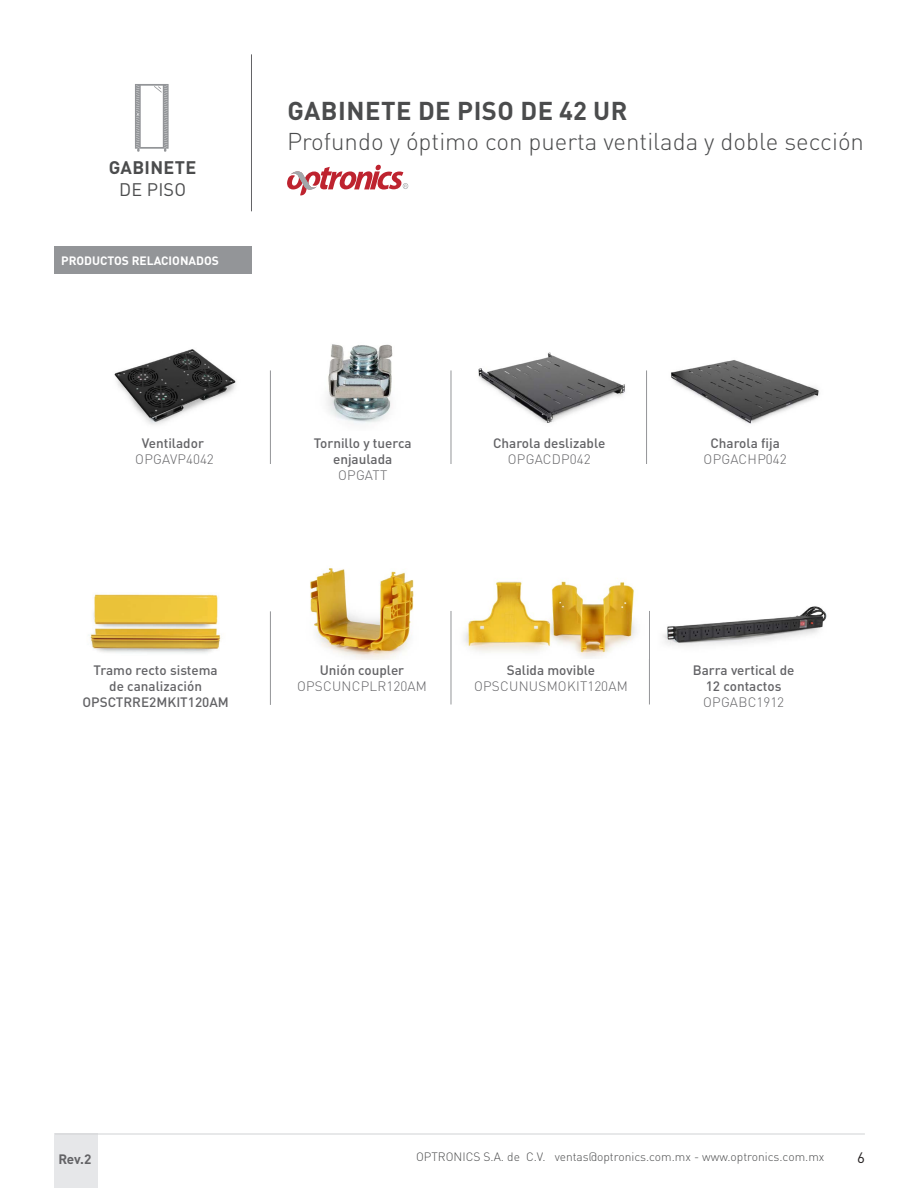
<style>
.page{position:relative;width:918px;height:1188px;background:#fff}
.page>*{position:absolute;margin:0;border:0;box-sizing:border-box;transform-origin:0 0}
.t1{font:700 25.5px "DIN Pro";letter-spacing:.02em;color:#4b4c4d}
.t2{font:300 24px "DIN Pro";color:#4b4c4d}
.t3{font:700 18px "DIN Pro";letter-spacing:.02em;color:#4b4c4d}
.t4{font:18px "DIN Pro";letter-spacing:.01em;color:#4b4c4d}
.t5{font:15px "DIN Pro";color:#231f20}
.t6{font:500 13.5px/16.2px "DIN Pro";color:#636366;text-align:center}
.t7{font:300 13.5px "DIN Pro";letter-spacing:.02em;color:#636366}
.t8{font:700 13.5px "DIN Pro";color:#636366}
.t9{font:300 12px "DIN Pro";color:#4b4c4d}
.t10{font:700 12px "DIN Pro";color:#fff}
</style>
<div class="page">
<div style="left:54px;top:1134px;width:44px;height:54px;background:#e6e7e9"></div>
<hr style="left:55px;top:1134px;width:810px;height:1px;background:#d1d2d4">
<svg style="left:135px;top:84px;width:34px;height:68px"></svg>
<hr style="left:251px;top:54px;width:1px;height:157px;background:#636366">
<svg style="left:287px;top:165px;width:121px;height:30px"></svg>
<div style="left:54px;top:247px;width:198px;height:27px;background:#939598"></div>
<hr style="left:270px;top:370px;width:1px;height:94px;background:#939598">
<hr style="left:270px;top:611px;width:1px;height:94px;background:#939598">
<hr style="left:451px;top:370px;width:1px;height:94px;background:#939598">
<hr style="left:451px;top:611px;width:1px;height:93px;background:#939598">
<hr style="left:646px;top:370px;width:1px;height:94px;background:#939598">
<hr style="left:649px;top:611px;width:1px;height:93px;background:#939598">
<img style="left:114px;top:349px;width:122px;height:76px">
<img style="left:478px;top:352px;width:147px;height:71px">
<img style="left:671px;top:360px;width:148px;height:64px">
<img style="left:327px;top:344px;width:66px;height:80px">
<img style="left:310px;top:568px;width:104px;height:92px">
<img style="left:464px;top:578px;width:172px;height:80px">
<img style="left:89px;top:594px;width:132px;height:59px">
<img style="left:662px;top:606px;width:165px;height:40px">
<h3 class="t3" style="left:109px;top:153px;width:89px">GABINETE</h3>
<h3 class="t4" style="left:119px;top:177px;width:68px">DE PISO</h3>
<p class="t10" style="left:61px;top:250px;width:159px">PRODUCTOS RELACIONADOS</p>
<p class="t6" style="left:142px;top:433px;width:64px">Ventilador</p>
<p class="t7" style="left:135px;top:449px;width:80px">OPGAVP4042</p>
<h1 class="t1" style="left:287px;top:89px;width:342px">GABINETE DE PISO DE 42 UR</h1>
<h2 class="t2" style="left:287px;top:123px;width:578px">Profundo y óptimo con puerta ventilada y doble sección</h2>
<p class="t6" style="left:314px;top:433px;width:99px">Tornillo y tuerca enjaulada</p>
<p class="t7" style="left:338px;top:465px;width:51px">OPGATT</p>
<p class="t6" style="left:493px;top:433px;width:114px">Charola deslizable</p>
<p class="t7" style="left:508px;top:449px;width:84px">OPGACDP042</p>
<p class="t6" style="left:710px;top:433px;width:71px">Charola fija</p>
<p class="t7" style="left:704px;top:449px;width:85px">OPGACHP042</p>
<p class="t6" style="left:320px;top:660px;width:86px">Unión coupler</p>
<p class="t7" style="left:297px;top:676px;width:131px">OPSCUNCPLR120AM</p>
<p class="t6" style="left:83px;top:660px;width:148px">Tramo recto sistema<br>de canalización<br>OPSCTRRE2MKIT120AM</p>
<p class="t6" style="left:507px;top:660px;width:90px">Salida movible</p>
<p class="t7" style="left:474px;top:676px;width:155px">OPSCUNUSMOKIT120AM</p>
<p class="t6" style="left:693px;top:660px;width:103px">Barra vertical de<br>12 contactos</p>
<p class="t7" style="left:703px;top:692px;width:83px">OPGABC1912</p>
<p class="t8" style="left:58px;top:1148px;width:34px">Rev.2</p>
<p class="t9" style="left:416px;top:1147px;width:410px">OPTRONICS S.A. de C.V. ventas@optronics.com.mx - www.optronics.com.mx</p>
<p class="t5" style="left:857px;top:1148px;width:9px">6</p>
</div>
